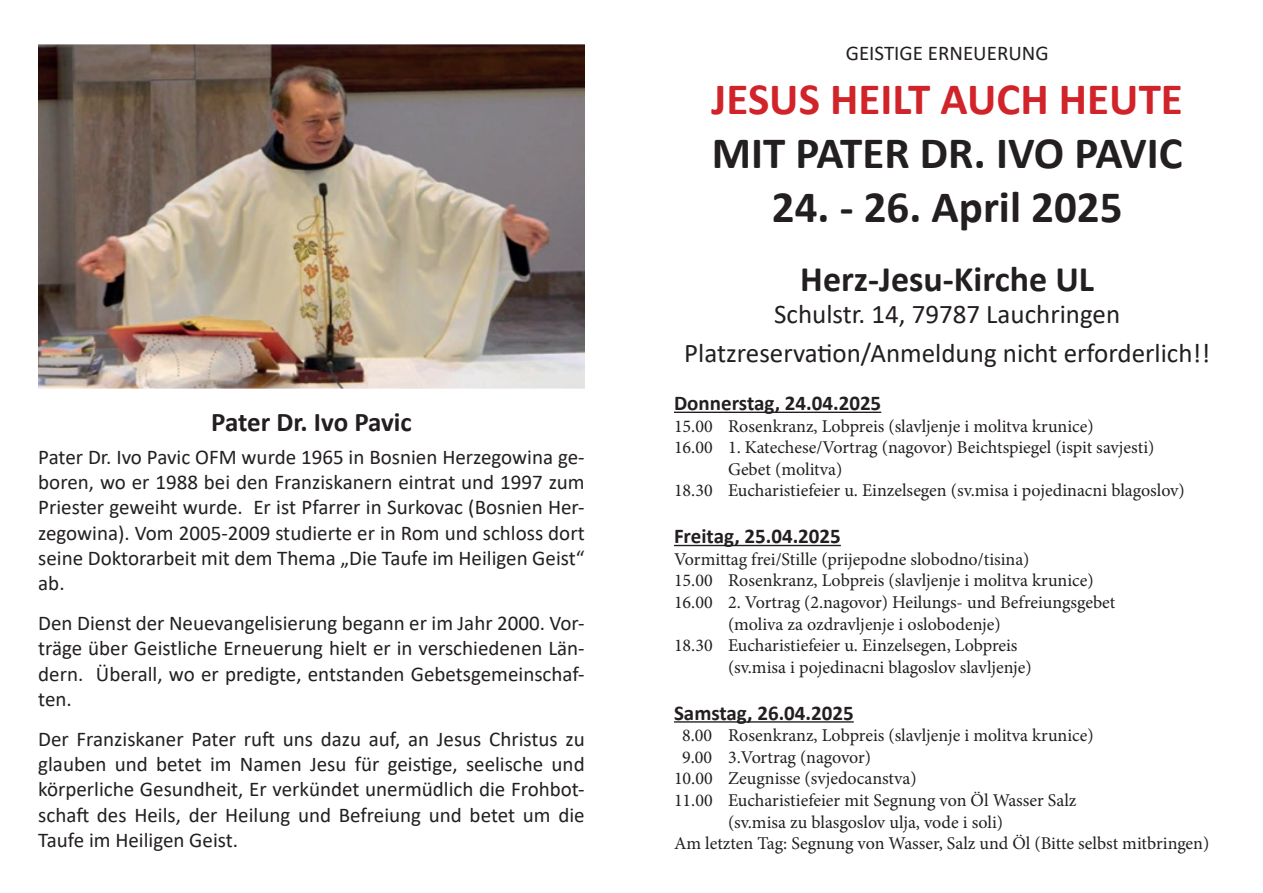
<style>
.page{position:relative;width:1263px;height:893px;background:#fff}
.page>*{position:absolute;margin:0;border:0;box-sizing:border-box;transform-origin:0 0}
.t1{font:700 45px "Calibri";color:#231f20}
.t2{font:700 45px "Calibri";color:#d1232a}
.t3{font:700 36px "Calibri";color:#231f20}
.t4{font:27px "Calibri";color:#231f20}
.t5{font:700 27px "Calibri";letter-spacing:-.01em;color:#231f20}
.t6{font:21px/25.2px "Calibri";color:#231f20;text-align:justify}
.t7{font:700 21px "Calibri";color:#231f20}
.t8{font:18px/21.6px "Minion Pro";color:#231f20}
</style>
<div class="page">
<hr style="left:674px;top:412px;width:207px;height:1px;background:#231f20">
<hr style="left:674px;top:545px;width:167px;height:1px;background:#231f20">
<hr style="left:674px;top:721px;width:180px;height:2px;background:#231f20">
<img style="left:38px;top:44px;width:547px;height:345px">
<p class="t5" style="left:211px;top:403px;width:202px">Pater Dr. Ivo Pavic</p>
<p class="t6" style="left:38px;top:444px;width:548px">Pater Dr. Ivo Pavic OFM wurde 1965 in Bosnien Herzegowina ge&shy;boren, wo er 1988 bei den Franziskanern eintrat und 1997 zum Priester geweiht wurde. Er ist Pfarrer in Surkovac (Bosnien Her&shy;zegowina). Vom 2005-2009 studierte er in Rom und schloss dort seine Doktorarbeit mit dem Thema „Die Taufe im Heiligen Geist“ ab.</p>
<p class="t6" style="left:38px;top:610px;width:548px">Den Dienst der Neuevangelisierung begann er im Jahr 2000. Vor&shy;träge über Geistliche Erneuerung hielt er in verschiedenen Län&shy;dern. Überall, wo er predigte, entstanden Gebetsgemeinschaf&shy;ten.</p>
<p class="t6" style="left:38px;top:726px;width:548px">Der Franziskaner Pater ruft uns dazu auf, an Jesus Christus zu glauben und betet im Namen Jesu für geistige, seelische und körperliche Gesundheit, Er verkündet unermüdlich die Frohbot&shy;schaft des Heils, der Heilung und Befreiung und betet um die Taufe im Heiligen Geist.</p>
<p class="t6" style="left:846px;top:40px;width:204px">GEISTIGE ERNEUERUNG</p>
<p class="t2" style="left:712px;top:68px;width:473px">JESUS HEILT AUCH HEUTE</p>
<p class="t1" style="left:712px;top:122px;width:472px">MIT PATER DR. IVO PAVIC</p>
<p class="t1" style="left:772px;top:176px;width:352px">24. - 26. April 2025</p>
<p class="t3" style="left:800px;top:253px;width:295px">Herz-Jesu-Kirche UL</p>
<p class="t4" style="left:774px;top:295px;width:348px">Schulstr. 14, 79787 Lauchringen</p>
<p class="t4" style="left:684px;top:334px;width:527px">Platzreservation/Anmeldung nicht erforderlich!!</p>
<p class="t7" style="left:674px;top:388px;width:209px">Donnerstag, 24.04.2025</p>
<p class="t8" style="left:674px;top:415px;width:421px">15.00 Rosenkranz, Lobpreis (slavljenje i molitva krunice)</p>
<p class="t8" style="left:674px;top:437px;width:482px">16.00 1. Katechese/Vortrag (nagovor) Beichtspiegel (ispit savjesti)</p>
<p class="t8" style="left:728px;top:458px;width:116px">Gebet (molitva)</p>
<p class="t8" style="left:674px;top:480px;width:512px">18.30 Eucharistiefeier u. Einzelsegen (sv.misa i pojedinacni blagoslov)</p>
<p class="t7" style="left:674px;top:521px;width:168px">Freitag, 25.04.2025</p>
<p class="t8" style="left:674px;top:548px;width:357px">Vormittag frei/Stille (prijepodne slobodno/tisina)</p>
<p class="t8" style="left:674px;top:570px;width:421px">15.00 Rosenkranz, Lobpreis (slavljenje i molitva krunice)</p>
<p class="t8" style="left:728px;top:591px;width:389px;text-indent:-54px">16.00 2. Vortrag (2.nagovor) Heilungs- und Befreiungsgebet (moliva za ozdravljenje i oslobodenje)</p>
<p class="t8" style="left:728px;top:635px;width:305px;text-indent:-54px">18.30 Eucharistiefeier u. Einzelsegen, Lobpreis (sv.misa i pojedinacni blagoslov slavljenje)</p>
<p class="t7" style="left:674px;top:698px;width:181px">Samstag, 26.04.2025</p>
<p class="t8" style="left:682px;top:725px;width:413px">8.00 Rosenkranz, Lobpreis (slavljenje i molitva krunice)</p>
<p class="t8" style="left:682px;top:746px;width:190px">9.00 3.Vortrag (nagovor)</p>
<p class="t8" style="left:674px;top:768px;width:244px">10.00 Zeugnisse (svjedocanstva)</p>
<p class="t8" style="left:728px;top:789px;width:350px;text-indent:-54px">11.00 Eucharistiefeier mit Segnung von Öl Wasser Salz (sv.misa zu blasgoslov ulja, vode i soli)</p>
<p class="t8" style="left:674px;top:833px;width:537px">Am letzten Tag: Segnung von Wasser, Salz und Öl (Bitte selbst mitbringen)</p>
</div>
